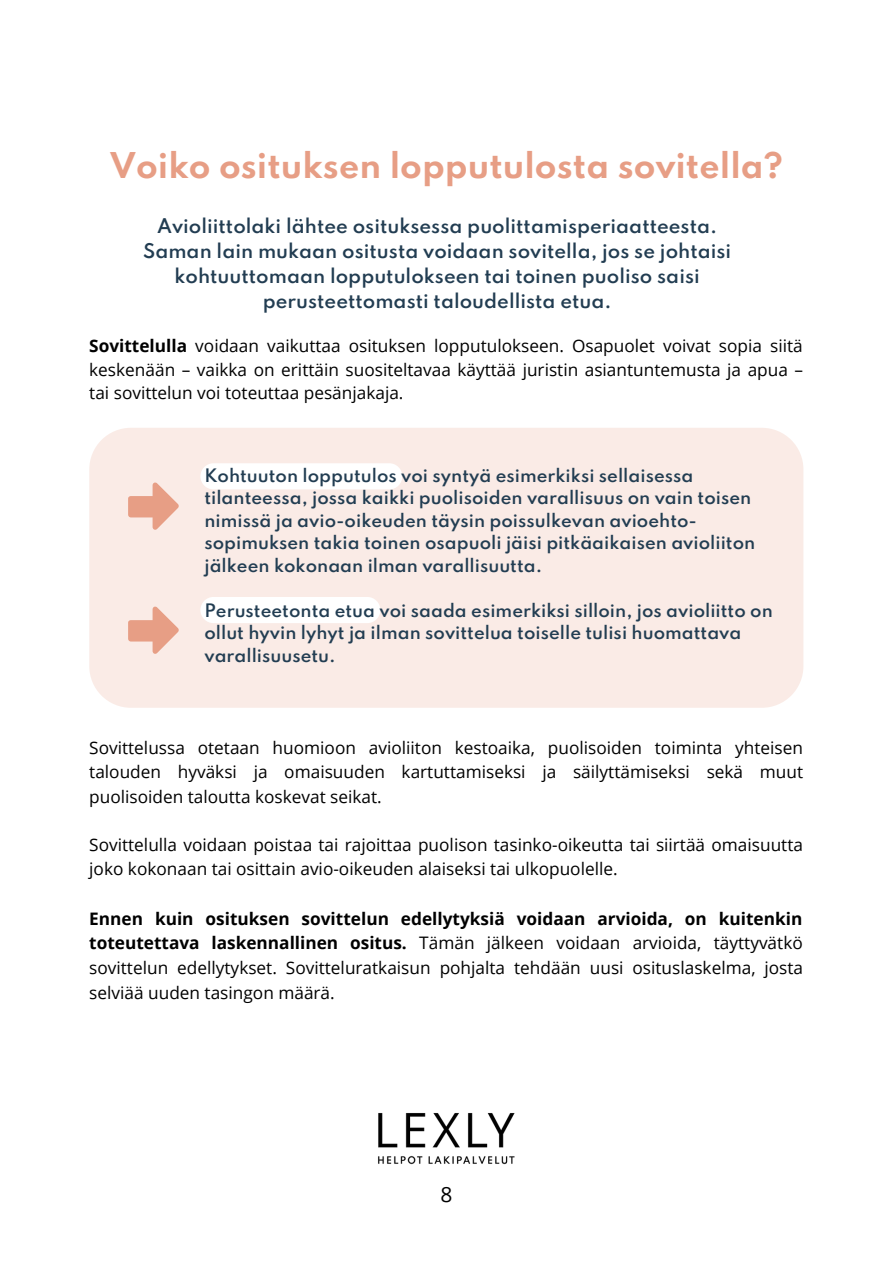
<style>
.page{position:relative;width:893px;height:1264px;background:#fff}
.page>*{position:absolute;margin:0;border:0;box-sizing:border-box;transform-origin:0 0}
.t1{font:700 31.5px "Spartan";color:#e79e85}
.t2{font:21px "Open Sans";color:#000}
.t3{font:600 18px/24.8px "Spartan";color:#223d52;text-align:center}
.t4{font:17.25px/24.8px "Open Sans";color:#000;text-align:justify}
.t5{font:600 16.5px/22.5px "Spartan";color:#223d52}
.s1{font-weight:700}
</style>
<div class="page">
<img style="left:378px;top:1113px;width:137px;height:52px">
<div style="left:89px;top:428px;width:714px;height:279px;background:#faebe6"></div>
<div style="left:200px;top:597px;width:180px;height:26px;background:#fff;border-radius:13px"></div>
<div style="left:200px;top:463px;width:202px;height:26px;background:#fff;border-radius:13px"></div>
<p class="t1" style="left:110px;top:151px;width:674px">Voiko osituksen lopputulosta sovitella?</p>
<p class="t3" style="left:143px;top:215px;width:589px">Avioliittolaki lähtee osituksessa puolittamisperiaatteesta.<br>Saman lain mukaan ositusta voidaan sovitella, jos se johtaisi kohtuuttomaan lopputulokseen tai toinen puoliso saisi perusteettomasti taloudellista etua.</p>
<p class="t4" style="left:89px;top:333px;width:715px;line-height:23.5px"><span class="s1">Sovittelulla</span> voidaan vaikuttaa osituksen lopputulokseen. Osapuolet voivat sopia siitä keskenään – vaikka on erittäin suositeltavaa käyttää juristin asiantuntemusta ja apua – tai sovittelun voi toteuttaa pesänjakaja.</p>
<p class="t5" style="left:204px;top:466px;width:552px">Kohtuuton lopputulos voi syntyä esimerkiksi sellaisessa tilanteessa, jossa kaikki puolisoiden varallisuus on vain toisen nimissä ja avio-oikeuden täysin poissulkevan avioehto&shy;sopimuksen takia toinen osapuoli jäisi pitkäaikaisen avioliiton jälkeen kokonaan ilman varallisuutta.</p>
<p class="t5" style="left:204px;top:600px;width:570px">Perusteetonta etua voi saada esimerkiksi silloin, jos avioliitto on ollut hyvin lyhyt ja ilman sovittelua toiselle tulisi huomattava varallisuusetu.</p>
<p class="t4" style="left:89px;top:734px;width:715px">Sovittelussa otetaan huomioon avioliiton kestoaika, puolisoiden toiminta yhteisen talouden hyväksi ja omaisuuden kartuttamiseksi ja säilyttämiseksi sekä muut puolisoiden taloutta koskevat seikat.</p>
<p class="t4" style="left:89px;top:833px;width:715px;line-height:23.5px">Sovittelulla voidaan poistaa tai rajoittaa puolison tasinko-oikeutta tai siirtää omaisuutta joko kokonaan tai osittain avio-oikeuden alaiseksi tai ulkopuolelle.</p>
<p class="t4" style="left:89px;top:905px;width:715px"><span class="s1">Ennen kuin osituksen sovittelun edellytyksiä voidaan arvioida, on kuitenkin toteutettava laskennallinen ositus.</span> Tämän jälkeen voidaan arvioida, täyttyvätkö sovittelun edellytykset. Sovitteluratkaisun pohjalta tehdään uusi osituslaskelma, josta selviää uuden tasingon määrä.</p>
<p class="t2" style="left:440px;top:1179px;width:13px">8</p>
</div>
